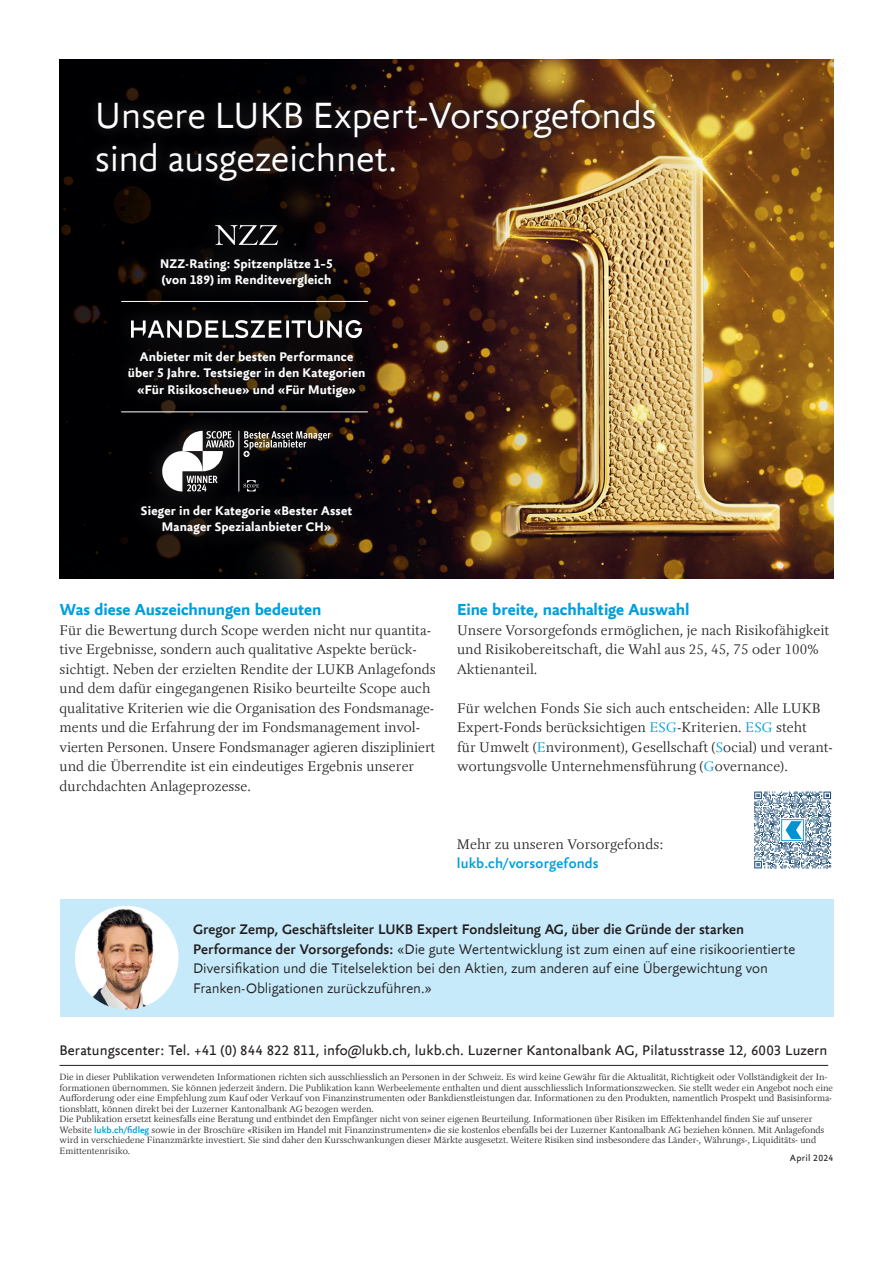
<style>
.page{position:relative;width:893px;height:1263px;background:#fff}
.page>*{position:absolute;margin:0;border:0;box-sizing:border-box;transform-origin:0 0}
.t1{font:300 39.3px/42.6px "Yoga Sansfor LUKB";letter-spacing:-.01em;color:#fff}
.t2{font:700 17.25px "Yoga Sansfor LUKB";letter-spacing:-.005em;color:#009fda}
.t3{font:300 15px/19.5px "Yogafor LUKB";letter-spacing:.005em;color:#231f20}
.t4{font:300 15px/19.5px "Yoga Sansfor LUKB";letter-spacing:-.005em;color:#231f20}
.t5{font:15px "Yoga Sansfor LUKB";letter-spacing:.005em;color:#231f20}
.t6{font:500 15px "Yoga Sansfor LUKB";letter-spacing:.01em;color:#009fda}
.t7{font:700 13.5px/16.2px "Yoga Sansfor LUKB";letter-spacing:.015em;color:#fff;text-align:center}
.t8{font:300 9.75px/10.5px "Yogafor LUKB";color:#231f20}
.t9{font:9.75px "Yoga Sansfor LUKB";letter-spacing:.025em;color:#231f20}
.s1{color:#009fda}
.s2{font-weight:500}
.s3{font-family:"Yoga Sansfor LUKB";font-weight:500;color:#009fda}
</style>
<div class="page">
<hr style="left:60px;top:1065px;width:768px;height:1px;background:#231f20">
<div style="left:752px;top:789px;width:81px;height:82px;background:linear-gradient(to right,#fff,#fff)"></div>
<svg style="left:754px;top:791px;width:77px;height:77px"></svg>
<img style="left:781px;top:818px;width:23px;height:24px">
<div style="left:60px;top:899px;width:773px;height:117px;background:#c6eafa"></div>
<img style="left:60px;top:60px;width:773px;height:518px">
<svg style="left:84px;top:87px;width:584px;height:107px"></svg>
<div style="left:86px;top:89px;width:580px;height:103px;background:#231f20;opacity:.75"></div>
<svg style="left:141px;top:204px;width:211px;height:96px"></svg>
<div style="left:144px;top:207px;width:205px;height:97px;background:#231f20;opacity:.75"></div>
<svg style="left:215px;top:225px;width:63px;height:20px"></svg>
<svg style="left:108px;top:300px;width:277px;height:116px"></svg>
<div style="left:111px;top:303px;width:271px;height:110px;background:#231f20;opacity:.75"></div>
<img style="left:132px;top:321px;width:229px;height:16px">
<svg style="left:122px;top:410px;width:249px;height:144px;fill:#070307"></svg>
<div style="left:125px;top:414px;width:243px;height:137px;background:#231f20;opacity:.75"></div>
<svg style="left:243px;top:480px;width:17px;height:11px"></svg>
<svg style="left:162px;top:431px;width:72px;height:60px"></svg>
<hr style="left:239px;top:431px;width:1px;height:60px;background:#fff">
<svg style="left:243px;top:431px;width:88px;height:26px"></svg>
<hr style="left:121px;top:301px;width:247px;height:1px;background:#fff">
<hr style="left:121px;top:411px;width:247px;height:1px;background:#fff">
<img style="left:75px;top:906px;width:104px;height:103px;border-radius:52px">
<h1 class="t1" style="left:95px;top:94px;width:563px">Unsere LUKB Expert-Vorsorgefonds sind ausgezeichnet.</h1>
<h3 class="t7" style="left:160px;top:256px;width:174px;text-align:left">NZZ-Rating: Spitzenplätze 1–5 (von 189) im Renditevergleich</h3>
<h3 class="t7" style="left:128px;top:349px;width:239px">Anbieter mit der besten Performance über 5 Jahre. Testsieger in den Kategorien «Für Risikoscheue» und «Für Mutige»</h3>
<h3 class="t7" style="left:141px;top:502px;width:213px">Sieger in der Kategorie «Bester Asset<br>Manager Spezialanbieter CH»</h3>
<h2 class="t2" style="left:60px;top:599px;width:263px">Was diese Auszeichnungen bedeuten</h2>
<p class="t3" style="left:60px;top:620px;width:378px">Für die Bewertung durch Scope werden nicht nur quantita&shy;tive Ergebnisse, sondern auch qualitative Aspekte berück&shy;sichtigt. Neben der erzielten Rendite der LUKB Anlagefonds und dem dafür eingegangenen Risiko beurteilte Scope auch qualitative Kriterien wie die Organisation des Fondsmanage&shy;ments und die Erfahrung der im Fondsmanagement invol&shy;vierten Personen. Unsere Fondsmanager agieren diszipliniert und die Überrendite ist ein eindeutiges Ergebnis unserer durchdachten Anlageprozesse.</p>
<h2 class="t2" style="left:457px;top:599px;width:234px">Eine breite, nachhaltige Auswahl</h2>
<h3 class="t3" style="left:457px;top:620px;width:374px">Unsere Vorsorgefonds ermöglichen, je nach Risikofähigkeit und Risikobereitschaft, die Wahl aus 25, 45, 75 oder 100%<br>Aktienanteil.</h3>
<h3 class="t3" style="left:457px;top:698px;width:377px">Für welchen Fonds Sie sich auch entscheiden: Alle LUKB Expert-Fonds berücksichtigen <span class="s1">ESG</span>-Kriterien. <span class="s1">ESG</span> steht<br>für Umwelt (<span class="s1">E</span>nvironment), Gesellschaft (<span class="s1">S</span>ocial) und verant&shy;wortungsvolle Unternehmensführung (<span class="s1">G</span>overnance).</h3>
<h3 class="t3" style="left:457px;top:834px;width:208px">Mehr zu unseren Vorsorgefonds:</h3>
<h3 class="t6" style="left:457px;top:855px;width:143px">lukb.ch/vorsorgefonds</h3>
<p class="t4" style="left:193px;top:919px;width:604px"><span class="s2">Gregor Zemp, Geschäftsleiter LUKB Expert Fondsleitung AG, über die Gründe der starken Performance der Vorsorgefonds:</span> «Die gute Wertentwicklung ist zum einen auf eine risikoorientierte Diversifikation und die Titelselektion bei den Aktien, zum anderen auf eine Übergewichtung von Franken-Obligationen zurückzuführen.»</p>
<h3 class="t5" style="left:60px;top:1042px;width:769px">Beratungscenter: Tel. +41 (0) 844 822 811, info@lukb.ch, lukb.ch. Luzerner Kantonalbank AG, Pilatusstrasse 12, 6003 Luzern</h3>
<p class="t8" style="left:60px;top:1072px;width:775px">Die in dieser Publikation verwendeten Informationen richten sich ausschliesslich an Personen in der Schweiz. Es wird keine Gewähr für die Aktualität, Richtigkeit oder Vollständigkeit der In&shy;formationen übernommen. Sie können jederzeit ändern. Die Publikation kann Werbeelemente enthalten und dient ausschliesslich Informationszwecken. Sie stellt weder ein Angebot noch eine Aufforderung oder eine Empfehlung zum Kauf oder Verkauf von Finanzinstrumenten oder Bankdienstleistungen dar. Informationen zu den Produkten, namentlich Prospekt und Basisinforma&shy;tionsblatt, können direkt bei der Luzerner Kantonalbank AG bezogen werden.<br>Die Publikation ersetzt keinesfalls eine Beratung und entbindet den Empfänger nicht von seiner eigenen Beurteilung. Informationen über Risiken im Effektenhandel finden Sie auf unserer Website <span class="s3">lukb.ch/fidleg</span> sowie in der Broschüre «Risiken im Handel mit Finanzinstrumenten» die sie kostenlos ebenfalls bei der Luzerner Kantonalbank AG beziehen können. Mit Anlagefonds wird in verschiedene Finanzmärkte investiert. Sie sind daher den Kursschwankungen dieser Märkte ausgesetzt. Weitere Risiken sind insbesondere das Länder-, Währungs-, Liquiditäts- und Emittentenrisiko.</p>
<p class="t9" style="left:790px;top:1152px;width:45px">April 2024</p>
</div>
